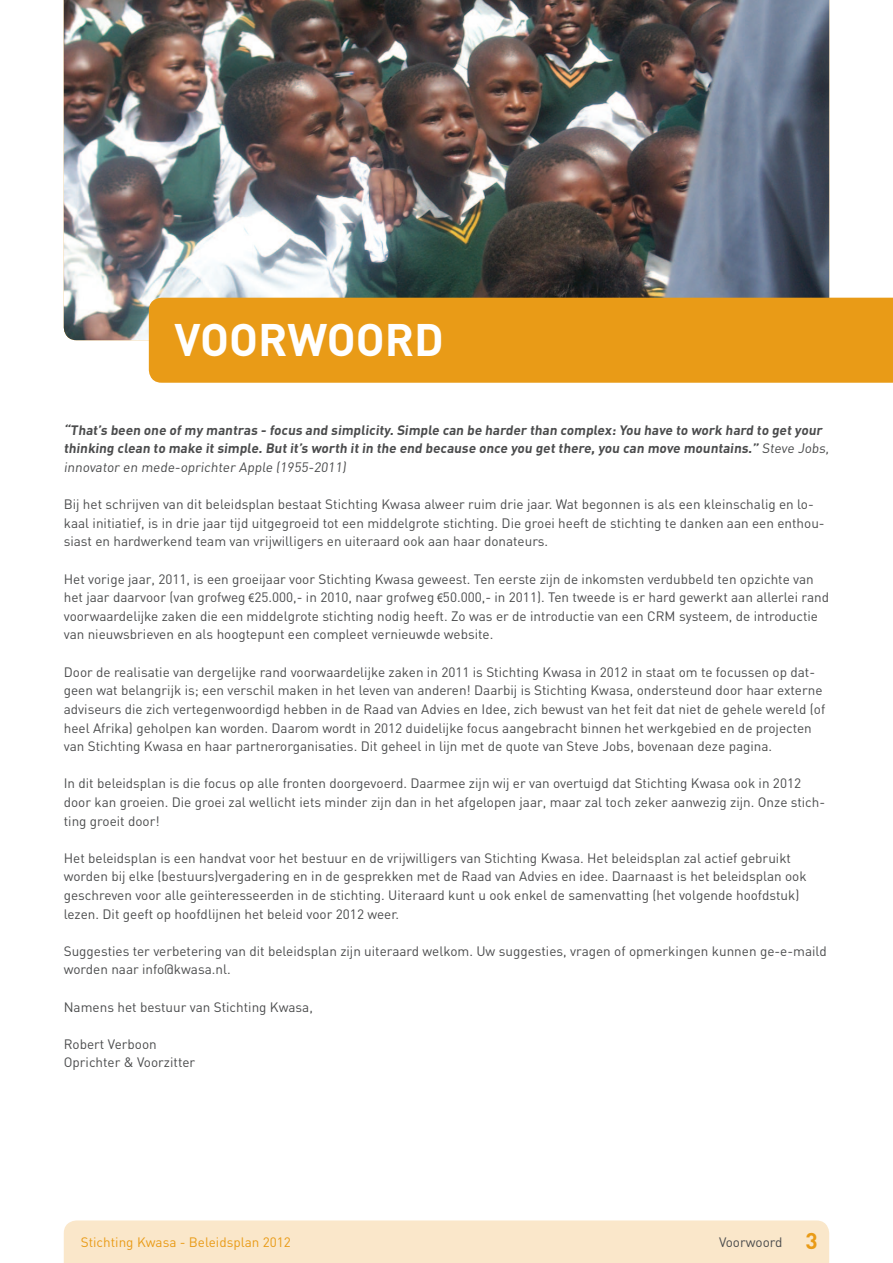
<style>
.page{position:relative;width:893px;height:1263px;background:#fff}
.page>*{position:absolute;margin:0;border:0;box-sizing:border-box;transform-origin:0 0}
.t1{font:700 45px "DIN";color:#fff}
.t2{font:700 22.5px "DIN";color:#e99b17}
.t3{font:13.5px/18.6px "DIN";color:#4b4c4d}
.t4{font:700 13.5px/18.6px "DIN";color:#4b4c4d}
.t5{font:13.5px "DIN";color:#e99b17}
.s1{font-weight:400}
.s2{font-family:"Arial Narrow";font-size:12px}
</style>
<div class="page">
<div style="left:64px;top:1220px;width:765px;height:43px;background:#fae7ca"></div>
<img style="left:64px;top:0;width:765px;height:340px">
<div style="left:149px;top:298px;width:744px;height:85px;background:#e99b17"></div>
<h1 class="t1" style="left:174px;top:311px;width:271px">VOORWOORD</h1>
<p class="t4" style="left:64px;top:420px;width:769px">“That’s been one of my mantras - focus and simplicity. Simple can be harder than complex: You have to work hard to get your thinking clean to make it simple. But it’s worth it in the end because once you get there, you can move mountains.” <span class="s1">Steve Jobs, innovator en mede-oprichter Apple (1955-2011)</span></p>
<p class="t3" style="left:64px;top:495px;width:762px">Bij het schrijven van dit beleidsplan bestaat Stichting Kwasa alweer ruim drie jaar. Wat begonnen is als een kleinschalig en lo&shy;kaal initiatief, is in drie jaar tijd uitgegroeid tot een middelgrote stichting. Die groei heeft de stichting te danken aan een enthou&shy;siast en hardwerkend team van vrijwilligers en uiteraard ook aan haar donateurs.</p>
<p class="t3" style="left:64px;top:569px;width:767px">Het vorige jaar, 2011, is een groeijaar voor Stichting Kwasa geweest. Ten eerste zijn de inkomsten verdubbeld ten opzichte van het jaar daarvoor (van grofweg <span class="s2">€</span>25.000,- in 2010, naar grofweg <span class="s2">€</span>50.000,- in 2011). Ten tweede is er hard gewerkt aan allerlei rand voorwaardelijke zaken die een middelgrote stichting nodig heeft. Zo was er de introductie van een CRM systeem, de introductie van nieuwsbrieven en als hoogtepunt een compleet vernieuwde website.</p>
<p class="t3" style="left:64px;top:662px;width:763px">Door de realisatie van dergelijke rand voorwaardelijke zaken in 2011 is Stichting Kwasa in 2012 in staat om te focussen op dat&shy;geen wat belangrijk is; een verschil maken in het leven van anderen! Daarbij is Stichting Kwasa, ondersteund door haar externe adviseurs die zich vertegenwoordigd hebben in de Raad van Advies en Idee, zich bewust van het feit dat niet de gehele wereld (of heel Afrika) geholpen kan worden. Daarom wordt in 2012 duidelijke focus aangebracht binnen het werkgebied en de projecten van Stichting Kwasa en haar partnerorganisaties. Dit geheel in lijn met de quote van Steve Jobs, bovenaan deze pagina.</p>
<p class="t3" style="left:64px;top:774px;width:763px">In dit beleidsplan is die focus op alle fronten doorgevoerd. Daarmee zijn wij er van overtuigd dat Stichting Kwasa ook in 2012 door kan groeien. Die groei zal wellicht iets minder zijn dan in het afgelopen jaar, maar zal toch zeker aanwezig zijn. Onze stich&shy;ting groeit door!</p>
<p class="t3" style="left:64px;top:848px;width:744px">Het beleidsplan is een handvat voor het bestuur en de vrijwilligers van Stichting Kwasa. Het beleidsplan zal actief gebruikt worden bij elke (bestuurs)vergadering en in de gesprekken met de Raad van Advies en idee. Daarnaast is het beleidsplan ook geschreven voor alle geïnteresseerden in de stichting. Uiteraard kunt u ook enkel de samenvatting (het volgende hoofdstuk) lezen. Dit geeft op hoofdlijnen het beleid voor 2012 weer.</p>
<p class="t3" style="left:64px;top:941px;width:765px">Suggesties ter verbetering van dit beleidsplan zijn uiteraard welkom. Uw suggesties, vragen of opmerkingen kunnen ge-e-maild worden naar info@kwasa.nl.</p>
<p class="t3" style="left:64px;top:997px;width:251px">Namens het bestuur van Stichting Kwasa,</p>
<p class="t3" style="left:64px;top:1034px;width:133px">Robert Verboon<br>Oprichter &amp; Voorzitter</p>
<p class="t5" style="left:81px;top:1234px;width:212px">Stichting Kwasa - Beleidsplan 2012</p>
<h2 class="t2" style="left:806px;top:1226px;width:14px">3</h2>
<p class="t3" style="left:719px;top:1233px;width:65px">Voorwoord</p>
</div>
